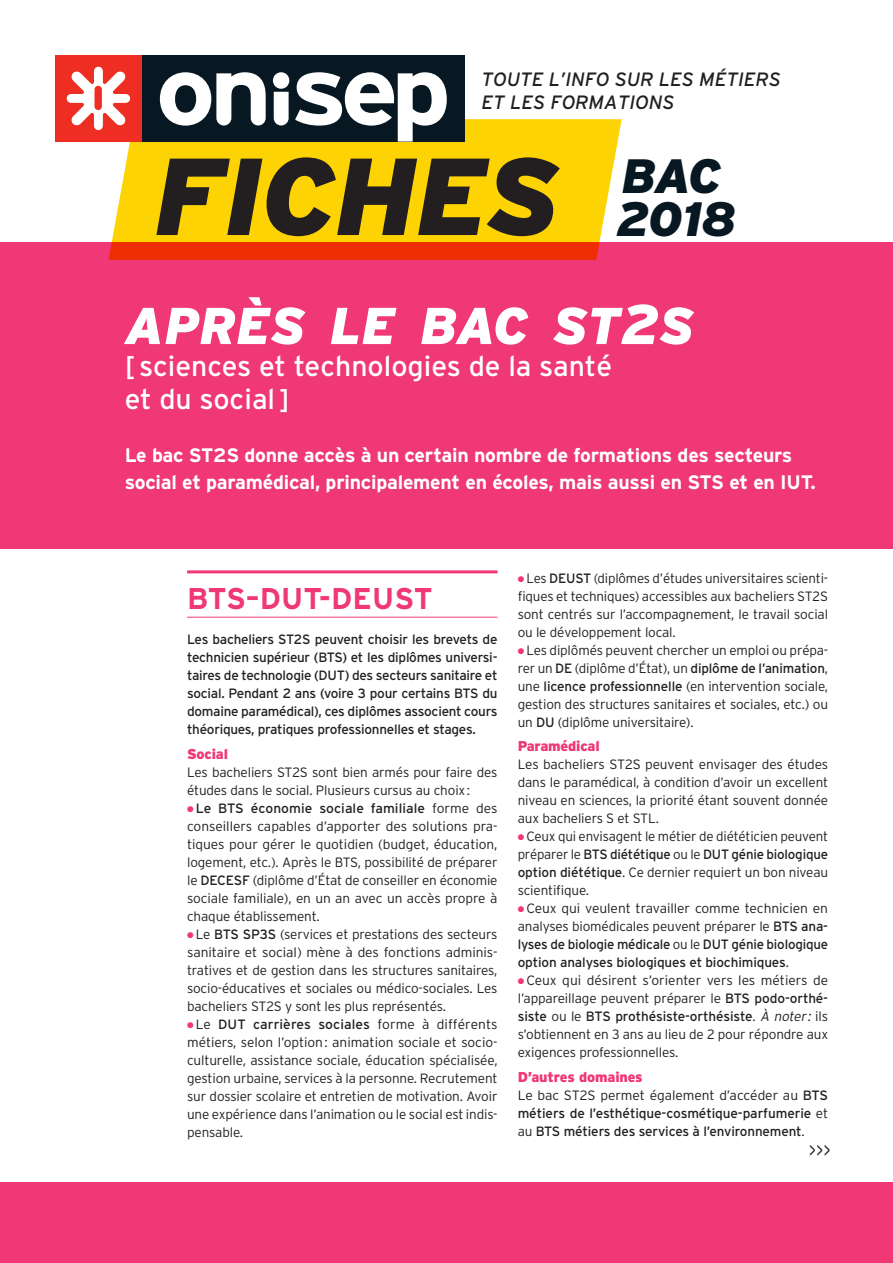
<style>
.page{position:relative;width:893px;height:1263px;background:#fff}
.page>*{position:absolute;margin:0;border:0;box-sizing:border-box;transform-origin:0 0}
.t1{font:italic 900 109.2px "Interstate";letter-spacing:-.01em;color:#231f20}
.Titre_fiche{font:italic 900 51.75px "Interstate";color:#fff}
.t2{font:italic 900 48.15px "Interstate";letter-spacing:-.025em;color:#071822}
.A_T3{font:700 30px "Interstate";letter-spacing:.005em;color:#ef3875}
.Titre_fiche_deroule{font:28.5px/32.2px "Interstate";color:#fff}
.A_chapo{font:700 19.5px/27px "Interstate";letter-spacing:-.01em;color:#fff}
.t3{font:300 19.5px "Interstate";color:#231f20}
.t4{font:italic 19.2px/23.1px "Interstate";color:#231f20}
.A_T4{font:900 14.25px "Interstate";letter-spacing:-.01em;color:#ef3875}
.A_TexteCourant{font:300 13.5px/18px "Interstate";letter-spacing:-.01em;color:#231f20;text-align:justify}
.A_intro{font:13.5px/18px "Interstate";letter-spacing:-.02em;color:#231f20;text-align:justify}
.A_TexteCourant-2{font:13.5px/18px "Interstate";letter-spacing:-.01em;color:#231f20;text-align:justify}
.s1{font-size:55.95px}
.s2{color:#ef3875}
.s3{font-weight:400}
.s4{font-weight:300}
.s5{font-style:italic}
</style>
<div class="page">
<div style="left:0;top:242px;width:893px;height:307px;background:#ef3875"></div>
<div style="left:0;top:1182px;width:893px;height:81px;background:#ef3875"></div>
<svg style="left:109px;top:119px;width:513px;height:141px;background:#fbbd0e"></svg>
<div style="left:142px;top:55px;width:323px;height:87px;background:#071822"></div>
<div style="left:55px;top:55px;width:87px;height:87px;background:#ee2e22"></div>
<svg style="left:67px;top:67px;width:63px;height:63px"></svg>
<svg style="left:295px;top:72px;width:152px;height:70px"></svg>
<svg style="left:160px;top:72px;width:106px;height:54px"></svg>
<svg style="left:273px;top:72px;width:16px;height:53px"></svg>
<hr style="left:187px;top:570px;width:310px;height:3px;background:#ef3875">
<hr style="left:187px;top:617px;width:310px;height:1px;background:#ef3875">
<h3 class="t4" style="left:481px;top:68px;width:301px">TOUTE L’INFO SUR LES MÉTIERS<br>ET LES FORMATIONS</h3>
<h1 class="t1" style="left:154px;top:130px;width:407px">FICHES</h1>
<h3 class="t2" style="left:622px;top:147px;width:101px">BAC</h3>
<h3 class="t2" style="left:617px;top:190px;width:121px">2018</h3>
<p class="Titre_fiche" style="left:125px;top:294px;width:571px">APRÈS LE BAC ST<span class="s1">2</span>S</p>
<p class="Titre_fiche_deroule" style="left:125px;top:350px;width:489px">[ sciences et technologies de la santé et du social]</p>
<p class="A_chapo" style="left:125px;top:442px;width:692px">Le bac ST2S donne accès à un certain nombre de formations des secteurs social et paramédical, principalement en écoles, mais aussi en STS et en IUT.</p>
<p class="A_T3" style="left:187px;top:581px;width:247px">BTS–DUT-DEUST</p>
<p class="A_intro" style="left:187px;top:630px;width:312px">Les bacheliers ST2S peuvent choisir les brevets de technicien supérieur (BTS) et les diplômes universi&shy;taires de technologie (DUT) des secteurs sanitaire et social. Pendant 2 ans (voire 3 pour certains BTS du domaine paramédical), ces diplômes associent cours théoriques, pratiques professionnelles et stages.</p>
<p class="A_T4" style="left:187px;top:745px;width:42px">Social</p>
<p class="A_TexteCourant" style="left:187px;top:763px;width:312px">Les bacheliers ST2S sont bien armés pour faire des études dans le social. Plusieurs cursus au choix:</p>
<p class="A_TexteCourant" style="left:187px;top:799px;width:312px"><span class="s2">●</span> <span class="s3">Le BTS économie sociale familiale</span> forme des conseillers capables d’apporter des solutions pra&shy;tiques pour gérer le quotidien (budget, éducation, logement, etc.). Après le BTS, possibilité de préparer le <span class="s3">DECESF</span> (diplôme d’État de conseiller en économie sociale familiale), en un an avec un accès propre à chaque établissement.</p>
<p class="A_TexteCourant" style="left:187px;top:925px;width:312px"><span class="s2">●</span> Le <span class="s3">BTS SP3S</span> (services et prestations des secteurs sanitaire et social) mène à des fonctions adminis&shy;tratives et de gestion dans les structures sanitaires, socio-éducatives et sociales ou médico-sociales. Les bacheliers ST2S y sont les plus représentés.</p>
<p class="A_TexteCourant" style="left:187px;top:1015px;width:312px"><span class="s2">●</span> Le <span class="s3">DUT carrières sociales</span> forme à différents métiers, selon l’option: animation sociale et socio&shy;culturelle, assistance sociale, éducation spécialisée, gestion urbaine, services à la personne. Recrutement sur dossier scolaire et entretien de motivation. Avoir une expérience dans l’animation ou le social est indis&shy;pensable.</p>
<p class="A_TexteCourant" style="left:518px;top:569px;width:312px"><span class="s2">●</span> Les <span class="s3">DEUST</span> (diplômes d’études universitaires scienti&shy;fiques et techniques) accessibles aux bacheliers ST2S sont centrés sur l’accompagnement, le travail social ou le développement local.</p>
<p class="A_TexteCourant" style="left:518px;top:641px;width:312px"><span class="s2">●</span> Les diplômés peuvent chercher un emploi ou prépa&shy;rer un <span class="s3">DE</span> (diplôme d’État), un <span class="s3">diplôme de l’animation</span>, une <span class="s3">licence professionnelle</span> (en intervention sociale, gestion des structures sanitaires et sociales, etc.) ou un <span class="s3">DU</span> (diplôme universitaire).</p>
<p class="A_T4" style="left:518px;top:737px;width:83px">Paramédical</p>
<p class="A_TexteCourant" style="left:518px;top:755px;width:312px">Les bacheliers ST2S peuvent envisager des études dans le paramédical, à condition d’avoir un excellent niveau en sciences, la priorité étant souvent donnée aux bacheliers S et STL.</p>
<p class="A_TexteCourant" style="left:518px;top:827px;width:312px"><span class="s2">●</span> Ceux qui envisagent le métier de diététicien peuvent préparer le <span class="s3">BTS diététique</span> ou le <span class="s3">DUT génie biologique option diététique</span>. Ce dernier requiert un bon niveau scientifique.</p>
<p class="A_intro" style="left:518px;top:899px;width:312px"><span class="s2">●</span> <span class="s4">Ceux qui veulent travailler comme technicien en analyses biomédicales peuvent préparer le</span> BTS ana&shy;lyses de biologie médicale <span class="s4">ou le</span> DUT génie biologique option analyses biologiques et biochimiques<span class="s4">.</span></p>
<p class="A_TexteCourant" style="left:518px;top:971px;width:312px"><span class="s2">●</span> Ceux qui désirent s’orienter vers les métiers de l’appareillage peuvent préparer le <span class="s3">BTS podo-orthé&shy;siste</span> ou le <span class="s3">BTS prothésiste-orthésiste</span>. <span class="s5">À noter:</span> ils s’obtiennent en 3 ans au lieu de 2 pour répondre aux exigences professionnelles.</p>
<p class="A_T4" style="left:518px;top:1068px;width:127px">D’autres domaines</p>
<p class="A_TexteCourant-2" style="left:518px;top:1086px;width:312px"><span class="s4">Le bac ST2S permet également d’accéder au</span> BTS métiers de l’esthétique-cosmétique-parfumerie <span class="s4">et au</span> BTS métiers des services à l’environnement<span class="s4">.</span></p>
<p class="t3" style="left:809px;top:1138px;width:23px">&gt;&gt;&gt;</p>
</div>
